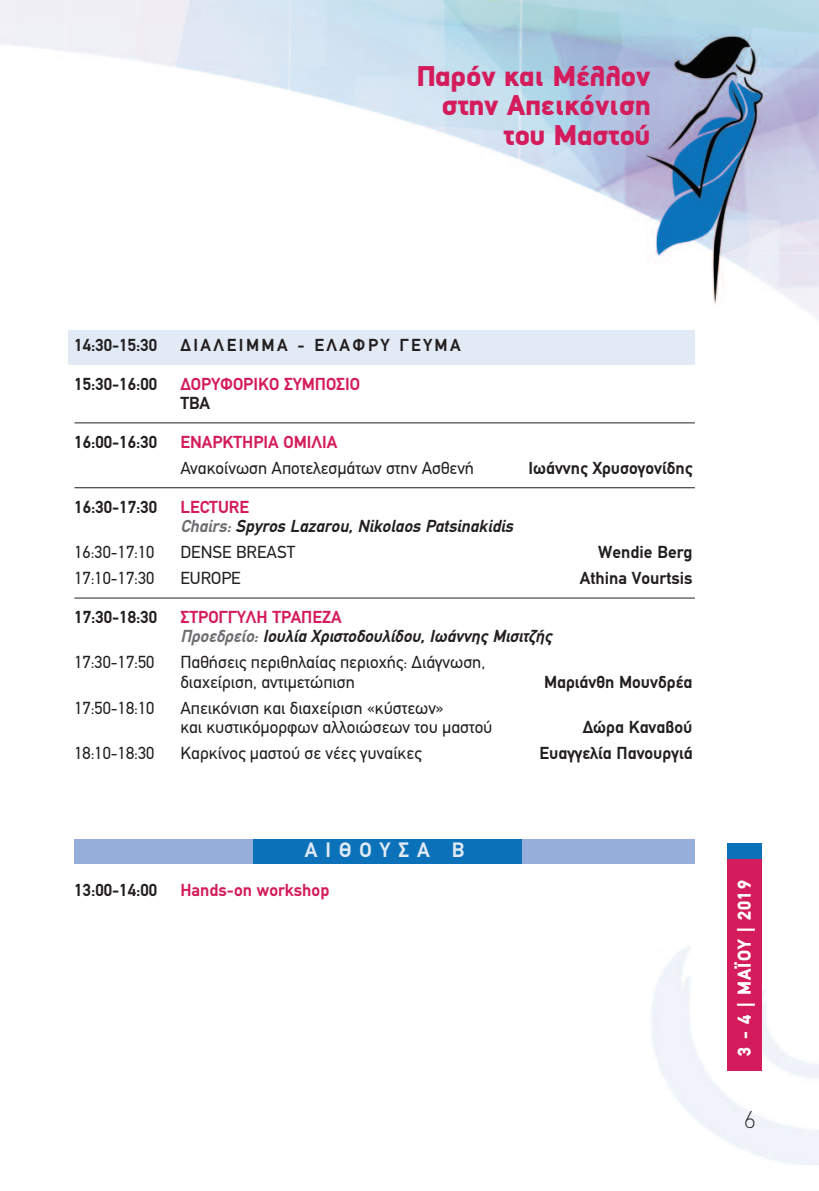
<style>
.page{position:relative;width:819px;height:1191px;background:#fff}
.page>*{position:absolute;margin:0;border:0;box-sizing:border-box;transform-origin:0 0}
.t1{font:900 28.88px/29.8px "PF Din Display";color:#d41c5c;text-align:right}
.t2{font:100 24.5px "PF Din Text";color:#231f20}
.t3{font:700 21px "PF Din Text";letter-spacing:.38em;color:#e2eaf6}
.t4{font:900 18.72px "PF Din Text";letter-spacing:.06em;color:#fff}
.t5{font:17.5px/19.2px "PF Din Text";color:#231f20}
.t6{font:700 17.5px "PF Din Text";color:#231f20}
.t7{font:italic 700 17.5px/19.2px "PF Din Text";color:#231f20}
.t8{font:700 17.5px "PF Din Text";color:#d41c5c}
.t9{font:700 17.5px "PF Din Text";letter-spacing:.145em;color:#231f20}
.s1{font-style:normal;color:#d41c5c}
.s2{color:#6c6d70}
</style>
<div class="page">
<img style="left:0;top:0;width:819px;height:1165px">
<div style="left:727px;top:843px;width:34px;height:55px;background:#0b72ba"></div>
<div style="left:727px;top:858px;width:34px;height:212px;background:#d41c5c"></div>
<div style="left:69px;top:330px;width:625px;height:35px;background:#e2eaf6"></div>
<div style="left:74px;top:839px;width:620px;height:25px;background:#96afda"></div>
<div style="left:253px;top:839px;width:268px;height:25px;background:#0b72ba"></div>
<hr style="left:74px;top:422px;width:620px;height:1px;background:#231f20">
<hr style="left:74px;top:487px;width:620px;height:1px;background:#231f20">
<hr style="left:74px;top:597px;width:620px;height:1px;background:#231f20">
<h1 class="t1" style="left:417px;top:60px;width:235px">Παρόν και Μέλλον στην Απεικόνιση του Μαστού</h1>
<p class="t6" style="left:74px;top:335px;width:84px">14:30-15:30</p>
<p class="t9" style="left:180px;top:335px;width:282px">ΔΙΑΛΕΙΜΜΑ - ΕΛΑΦΡΥ ΓΕΥΜΑ</p>
<p class="t6" style="left:74px;top:374px;width:84px">15:30-16:00</p>
<p class="t8" style="left:180px;top:374px;width:181px">ΔΟΡΥΦΟΡΙΚΟ ΣΥΜΠΟΣΙΟ</p>
<p class="t6" style="left:180px;top:393px;width:31px">TBA</p>
<p class="t6" style="left:74px;top:431px;width:84px">16:00-16:30</p>
<p class="t8" style="left:180px;top:431px;width:158px">ΕΝΑΡΚΤΗΡΙΑ ΟΜΙΛΙΑ</p>
<p class="t5" style="left:180px;top:458px;width:295px">Ανακοίνωση Αποτελεσμάτων στην Ασθενή</p>
<p class="t6" style="left:528px;top:458px;width:165px">Ιωάννης Χρυσογονίδης</p>
<p class="t6" style="left:74px;top:496px;width:84px">16:30-17:30</p>
<p class="t7" style="left:180px;top:497px;width:334px"><span class="s1">LECTURE<br></span><span class="s2">Chairs:</span> Spyros Lazarou, Nikolaos Patsinakidis</p>
<p class="t5" style="left:74px;top:542px;width:81px">16:30-17:10</p>
<p class="t5" style="left:180px;top:542px;width:116px">DENSE BREAST</p>
<p class="t6" style="left:598px;top:542px;width:96px">Wendie Berg</p>
<p class="t5" style="left:74px;top:569px;width:81px">17:10-17:30</p>
<p class="t5" style="left:180px;top:569px;width:62px">ΕUROPE</p>
<p class="t6" style="left:580px;top:568px;width:114px">Athina Vourtsis</p>
<p class="t6" style="left:74px;top:606px;width:84px">17:30-18:30</p>
<p class="t7" style="left:180px;top:607px;width:373px"><span class="s1">ΣΤΡΟΓΓΥΛΗ ΤΡΑΠΕΖΑ<br></span><span class="s2">Προεδρείο:</span> Ιουλία Χριστοδουλίδου, Ιωάννης Μισιτζής</p>
<p class="t5" style="left:74px;top:653px;width:81px">17:30-17:50</p>
<p class="t5" style="left:180px;top:653px;width:306px">Παθήσεις περιθηλαίας περιοχής: Διάγνωση, διαχείριση, αντιμετώπιση</p>
<p class="t6" style="left:544px;top:671px;width:150px">Μαριάνθη Μουνδρέα</p>
<p class="t5" style="left:74px;top:698px;width:81px">17:50-18:10</p>
<p class="t5" style="left:180px;top:698px;width:313px">Απεικόνιση και διαχείριση «κύστεων»<br>και κυστικόμορφων αλλοιώσεων του μαστού</p>
<p class="t6" style="left:582px;top:717px;width:111px">Δώρα Καναβού</p>
<p class="t5" style="left:74px;top:744px;width:81px">18:10-18:30</p>
<p class="t5" style="left:180px;top:744px;width:243px">Καρκίνος μαστού σε νέες γυναίκες</p>
<p class="t6" style="left:539px;top:743px;width:155px">Ευαγγελία Πανουργιά</p>
<p class="t3" style="left:305px;top:838px;width:161px">ΑΙΘΟΥΣΑ Β</p>
<p class="t6" style="left:74px;top:879px;width:84px">13:00-14:00</p>
<p class="t8" style="left:180px;top:879px;width:150px">Hands-on workshop</p>
<p class="t4" style="left:733px;top:1055px;width:177px;rotate:-90deg">3 - 4 | ΜΑΪΟΥ | 2019</p>
<h2 class="t2" style="left:744px;top:1105px;width:12px">6</h2>
</div>
